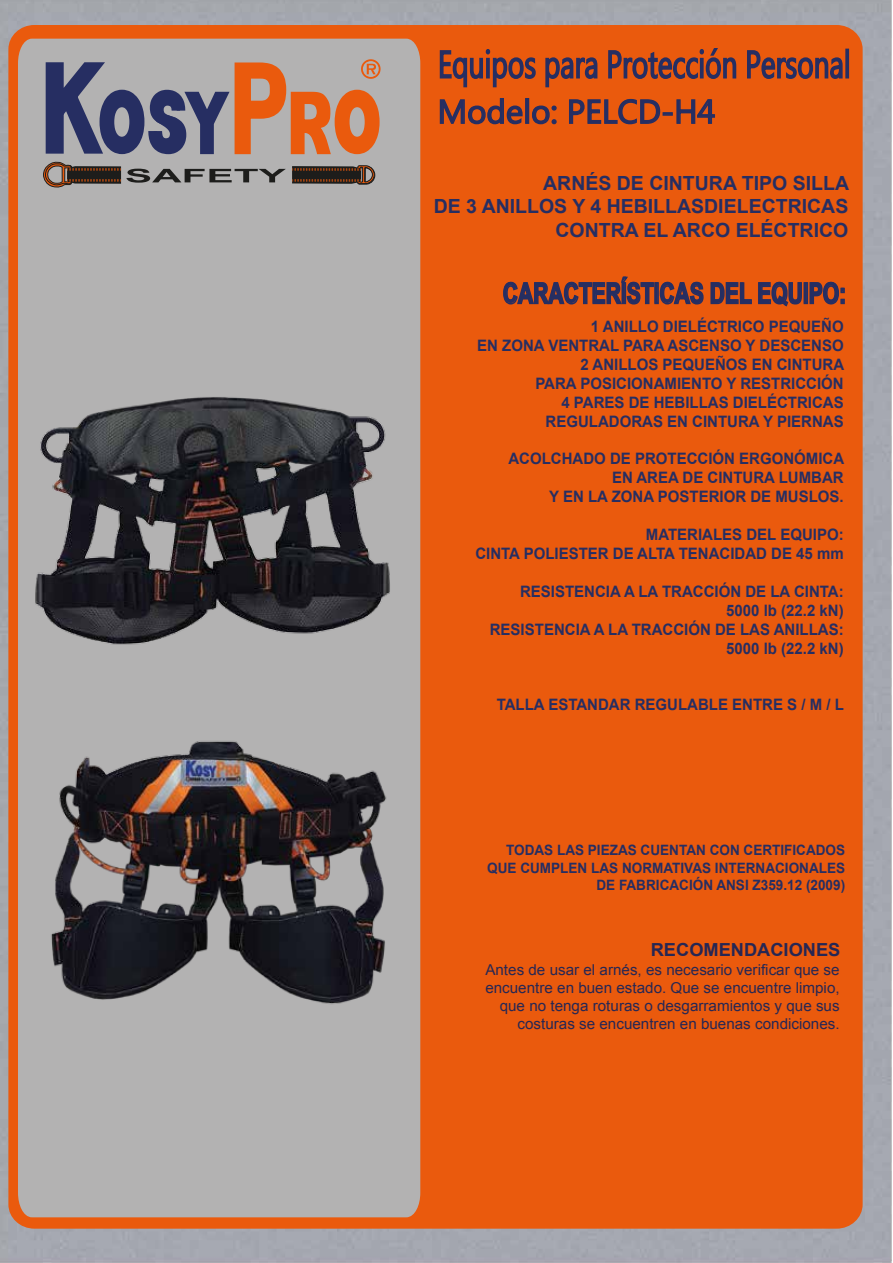
<style>
.page{position:relative;width:893px;height:1263px;background:#fff}
.page>*{position:absolute;margin:0;border:0;box-sizing:border-box;transform-origin:0 0}
.t1{font:33px "Ebrima";color:#262e62}
.t2{font:700 28.65px "Arial";color:#262e62;scale:.73 1}
.t3{font:700 19.5px/23.4px "Arial";color:#262e62;text-align:right}
.t4{font:700 18px "Arial";color:#262754}
.t5{font:700 15.75px/18.9px "Arial";color:#262e62;text-align:right;scale:.95 1}
.t6{font:15px/18px "Arial";color:#262754;text-align:right}
.t7{font:700 14.25px/17.1px "Arial";color:#262e62;text-align:right;scale:.95 1}
</style>
<div class="page">
<img style="left:0;top:0;width:892px;height:1263px">
<div style="left:11px;top:27px;width:849px;height:1199px;background:#ea5a0d;border-radius:23px"></div>
<svg style="left:747px;top:50px;width:96px;height:29px"></svg>
<svg style="left:845px;top:49px;width:4px;height:30px"></svg>
<svg style="left:439px;top:48px;width:298px;height:77px"></svg>
<svg style="left:503px;top:276px;width:299px;height:31px"></svg>
<div style="left:804px;top:282px;width:4px;height:22px;border:2px solid #262e62"></div>
<svg style="left:809px;top:281px;width:36px;height:24px"></svg>
<div style="left:15px;top:38px;width:406px;height:1182px;background:#b3b2b2"></div>
<svg style="left:43px;top:59px;width:338px;height:93px"></svg>
<img style="left:0;top:415px;width:421px;height:611px">
<img style="left:21px;top:152px;width:396px;height:531px">
<h1 class="t1" style="left:437px;top:88px;width:279px">Modelo: PELCD-H4</h1>
<p class="t3" style="left:434px;top:172px;width:417px">ARNÉS DE CINTURA TIPO SILLA<br>DE 3 ANILLOS Y 4 HEBILLASDIELECTRICAS<br>CONTRA EL ARCO ELÉCTRICO</p>
<h2 class="t2" style="left:503px;top:274px;width:472px">CARACTERÍSTICAS DEL EQUIPO:</h2>
<p class="t5" style="left:477px;top:317px;width:388px">1 ANILLO DIELÉCTRICO PEQUEÑO<br>EN ZONA VENTRAL PARA ASCENSO Y DESCENSO 2 ANILLOS PEQUEÑOS EN CINTURA<br>PARA POSICIONAMIENTO Y RESTRICCIÓN<br>4 PARES DE HEBILLAS DIELÉCTRICAS REGULADORAS EN CINTURA Y PIERNAS</p>
<p class="t5" style="left:508px;top:450px;width:355px">ACOLCHADO DE PROTECCIÓN ERGONÓMICA<br>EN AREA DE CINTURA LUMBAR<br>Y EN LA ZONA POSTERIOR DE MUSLOS.</p>
<p class="t5" style="left:475px;top:526px;width:389px">MATERIALES DEL EQUIPO:<br>CINTA POLIESTER DE ALTA TENACIDAD DE 45 mm</p>
<p class="t5" style="left:490px;top:582px;width:374px">RESISTENCIA A LA TRACCIÓN DE LA CINTA:<br>5000 lb (22.2 kN)<br>RESISTENCIA A LA TRACCIÓN DE LAS ANILLAS:<br>5000 lb (22.2 kN)</p>
<p class="t5" style="left:497px;top:696px;width:367px">TALLA ESTANDAR REGULABLE ENTRE S / M / L</p>
<p class="t7" style="left:487px;top:842px;width:378px">TODAS LAS PIEZAS CUENTAN CON CERTIFICADOS<br>QUE CUMPLEN LAS NORMATIVAS INTERNACIONALES<br>DE FABRICACIÓN ANSI Z359.12 (2009)</p>
<p class="t4" style="left:651px;top:938px;width:191px">RECOMENDACIONES</p>
<p class="t6" style="left:485px;top:961px;width:356px">Antes de usar el arnés, es necesario verificar que se encuentre en buen estado. Que se encuentre limpio, que no tenga roturas o desgarramientos y que sus costuras se encuentren en buenas condiciones.</p>
</div>
